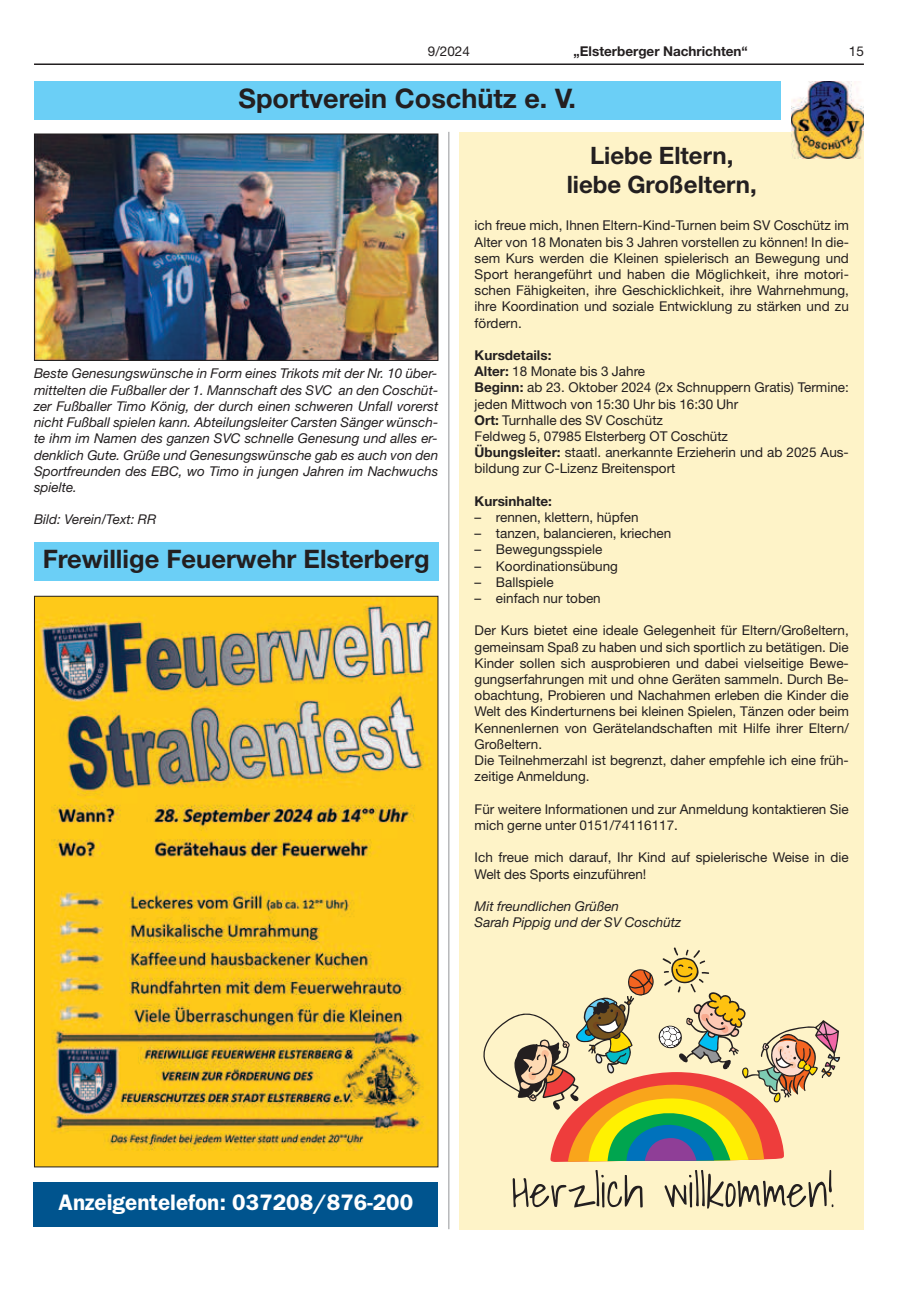
<style>
.page{position:relative;width:915px;height:1293px;background:#fff}
.page>*{position:absolute;margin:0;border:0;box-sizing:border-box;transform-origin:0 0}
.t1{font:700 27px "Helvetica Neue";color:#231f20}
.t2{font:700 25.5px "Helvetica Neue";color:#231f20}
.t3{font:700 24px/28.8px "Helvetica Neue";color:#231f20;text-align:center}
.t4{font:600 22.5px "Franklin Gothic";color:#fff}
.t5{font:13.5px/16.2px "Helvetica Neue";color:#231f20}
.t6{font:italic 13.5px/16.2px "Helvetica Neue";color:#231f20}
.t7{font:700 13.5px "Helvetica Neue";color:#231f20}
.s1{font-weight:700}
</style>
<div class="page">
<div style="left:459px;top:132px;width:404px;height:1097px;background:#fef3c8"></div>
<hr style="left:34px;top:63px;width:829px;height:2px;background:#231f20">
<img style="left:36px;top:136px;width:400px;height:223px">
<div style="left:34px;top:134px;width:404px;height:227px;border:1px solid #231f20"></div>
<div style="left:34px;top:82px;width:746px;height:38px;background:#6bcff6"></div>
<img style="left:791px;top:82px;width:72px;height:77px">
<img style="left:36px;top:598px;width:400px;height:567px">
<div style="left:34px;top:542px;width:404px;height:39px;background:#6bcff6"></div>
<hr style="left:448px;top:132px;width:1px;height:1097px;background:#939598">
<svg style="left:512px;top:1170px;width:130px;height:37px"></svg>
<svg style="left:664px;top:1170px;width:169px;height:38px"></svg>
<svg style="left:483px;top:947px;width:356px;height:215px"></svg>
<div style="left:34px;top:1182px;width:404px;height:45px;background:#00548e"></div>
<p class="t5" style="left:428px;top:44px;width:44px">9/2024</p>
<p class="t7" style="left:573px;top:46px;width:176px">„Elsterberger Nachrichten“</p>
<p class="t5" style="left:848px;top:44px;width:17px">15</p>
<h1 class="t1" style="left:238px;top:88px;width:339px">Sportverein Coschütz e. V.</h1>
<p class="t6" style="left:34px;top:367px;width:405px;text-align:justify">Beste Genesungswünsche in Form eines Trikots mit der Nr. 10 über&shy;mittelten die Fußballer der 1. Mannschaft des SVC an den Coschüt&shy;zer Fußballer Timo König, der durch einen schweren Unfall vorerst nicht Fußball spielen kann. Abteilungsleiter Carsten Sänger wünsch&shy;te ihm im Namen des ganzen SVC schnelle Genesung und alles er&shy;denklich Gute. Grüße und Genesungswünsche gab es auch von den Sportfreunden des EBC, wo Timo in jungen Jahren im Nachwuchs spielte.</p>
<p class="t6" style="left:34px;top:513px;width:124px">Bild: Verein/Text: RR</p>
<h2 class="t2" style="left:43px;top:550px;width:388px">Frewillige Feuerwehr Elsterberg</h2>
<h3 class="t3" style="left:566px;top:143px;width:191px">Liebe Eltern, liebe Großeltern,</h3>
<p class="t5" style="left:474px;top:219px;width:375px;text-align:justify">ich freue mich, Ihnen Eltern-Kind-Turnen beim SV Coschütz im Alter von 18 Monaten bis 3 Jahren vorstellen zu können! In die&shy;sem Kurs werden die Kleinen spielerisch an Bewegung und Sport herangeführt und haben die Möglichkeit, ihre motori&shy;schen Fähigkeiten, ihre Geschicklichkeit, ihre Wahrnehmung, ihre Koordination und soziale Entwicklung zu stärken und zu fördern.</p>
<p class="t5" style="left:474px;top:348px;width:375px"><span class="s1">Kursdetails:<br>Alter:</span> 18 Monate bis 3 Jahre<br><span class="s1">Beginn:</span> ab 23. Oktober 2024 (2x Schnuppern Gratis) Termine: jeden Mittwoch von 15:30 Uhr bis 16:30 Uhr<br><span class="s1">Ort:</span> Turnhalle des SV Coschütz<br>Feldweg 5, 07985 Elsterberg OT Coschütz<br><span class="s1">Übungsleiter:</span> staatl. anerkannte Erzieherin und ab 2025 Aus&shy;bildung zur C-Lizenz Breitensport</p>
<p class="t7" style="left:474px;top:496px;width:79px">Kursinhalte:</p>
<p class="t5" style="left:474px;top:510px;width:165px">– rennen, klettern, hüpfen</p>
<p class="t5" style="left:474px;top:526px;width:198px">– tanzen, balancieren, kriechen</p>
<p class="t5" style="left:474px;top:543px;width:129px">– Bewegungsspiele</p>
<p class="t5" style="left:474px;top:559px;width:145px">– Koordinationsübung</p>
<p class="t5" style="left:474px;top:575px;width:81px">– Ballspiele</p>
<p class="t5" style="left:474px;top:591px;width:128px">– einfach nur toben</p>
<p class="t5" style="left:474px;top:624px;width:375px">Der Kurs bietet eine ideale Gelegenheit für Eltern/Großeltern, gemeinsam Spaß zu haben und sich sportlich zu betätigen. Die Kinder sollen sich ausprobieren und dabei vielseitige Bewe&shy;gungserfahrungen mit und ohne Geräten sammeln. Durch Be&shy;obachtung, Probieren und Nachahmen erleben die Kinder die Welt des Kinderturnens bei kleinen Spielen, Tänzen oder beim Kennenlernen von Gerätelandschaften mit Hilfe ihrer Eltern/ Großeltern.<br>Die Teilnehmerzahl ist begrenzt, daher empfehle ich eine früh&shy;zeitige Anmeldung.</p>
<p class="t5" style="left:474px;top:802px;width:375px">Für weitere Informationen und zur Anmeldung kontaktieren Sie mich gerne unter 0151/74116117.</p>
<p class="t5" style="left:474px;top:850px;width:375px">Ich freue mich darauf, Ihr Kind auf spielerische Weise in die<br>Welt des Sports einzuführen!</p>
<p class="t6" style="left:474px;top:899px;width:208px">Mit freundlichen Grüßen<br>Sarah Pippig und der SV Coschütz</p>
<h3 class="t4" style="left:59px;top:1194px;width:356px">Anzeigentelefon: 037208/876-200</h3>
</div>
